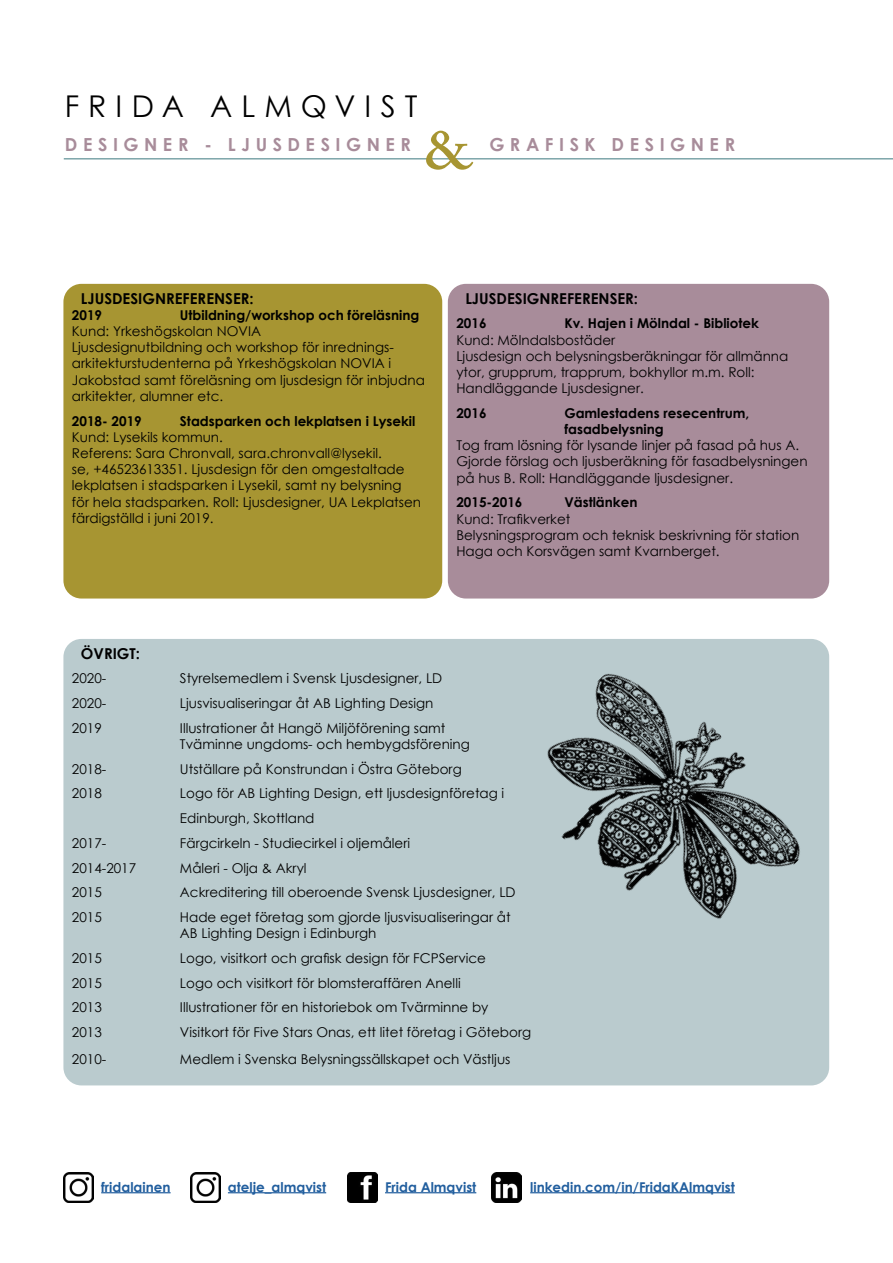
<style>
.page{position:relative;width:893px;height:1263px;background:#fff}
.page>*{position:absolute;margin:0;border:0;box-sizing:border-box;transform-origin:0 0}
.t1{font:600 54px "Adobe Caslon Pro";color:#a79532}
.t2{font:30px "Century Gothic";letter-spacing:.3em;color:#000}
.t3{font:700 18px "Century Gothic";letter-spacing:.31em;color:#a88c9a}
.t4{font:700 15px "Century Gothic";color:#000}
.t5{font:13.5px/16.2px "Century Gothic";color:#000}
.t6{font:700 13.5px/16.2px "Century Gothic";color:#000}
.t7{font:700 13.5px "Century Gothic";color:#215e9e}
</style>
<div class="page">
<div style="left:63px;top:639px;width:766px;height:446px;background:#bacbce;border-radius:18px"></div>
<hr style="left:64px;top:158px;width:829px;height:2px;background:#7da5a9">
<div style="left:63px;top:284px;width:379px;height:314px;background:#a79532;border-radius:18px"></div>
<div style="left:448px;top:284px;width:381px;height:314px;background:#a88c9a;border-radius:18px"></div>
<img style="left:547px;top:673px;width:253px;height:246px">
<img style="left:64px;top:1172px;width:30px;height:30px">
<img style="left:348px;top:1172px;width:29px;height:30px">
<img style="left:492px;top:1172px;width:30px;height:30px">
<hr style="left:101px;top:1192px;width:70px;height:1px;background:#215e9e">
<img style="left:190px;top:1172px;width:30px;height:30px">
<hr style="left:228px;top:1192px;width:98px;height:1px;background:#215e9e">
<hr style="left:385px;top:1192px;width:91px;height:1px;background:#215e9e">
<hr style="left:530px;top:1192px;width:205px;height:1px;background:#215e9e">
<h2 class="t2" style="left:65px;top:85px;width:354px">FRIDA ALMQVIST</h2>
<h3 class="t3" style="left:65px;top:130px;width:348px">DESIGNER - LJUSDESIGNER</h3>
<h3 class="t3" style="left:489px;top:130px;width:247px">GRAFISK DESIGNER</h3>
<h1 class="t1" style="left:424px;top:119px;width:49px">&amp;</h1>
<p class="t4" style="left:81px;top:287px;width:174px">LJUSDESIGNREFERENSER:</p>
<p class="t6" style="left:72px;top:306px;width:32px">2019</p>
<p class="t6" style="left:180px;top:306px;width:241px">Utbildning/workshop och föreläsning</p>
<p class="t5" style="left:72px;top:323px;width:354px">Kund: Yrkeshögskolan NOVIA<br>Ljusdesignutbildning och workshop för inrednings&shy;arkitekturstudenterna på Yrkeshögskolan NOVIA i Jakobstad samt föreläsning om ljusdesign för inbjudna arkitekter, alumner etc.</p>
<p class="t6" style="left:72px;top:412px;width:71px">2018- 2019</p>
<p class="t6" style="left:180px;top:412px;width:237px">Stadsparken och lekplatsen i Lysekil</p>
<p class="t5" style="left:72px;top:428px;width:351px">Kund: Lysekils kommun.<br>Referens: Sara Chronvall, sara.chronvall@lysekil.<br>se, +46523613351. Ljusdesign för den omgestaltade lekplatsen i stadsparken i Lysekil, samt ny belysning för hela stadsparken. Roll: Ljusdesigner, UA Lekplatsen färdigställd i juni 2019.</p>
<p class="t4" style="left:465px;top:287px;width:174px">LJUSDESIGNREFERENSER:</p>
<p class="t6" style="left:456px;top:315px;width:32px">2016</p>
<p class="t6" style="left:564px;top:315px;width:196px">Kv. Hajen i Mölndal - Bibliotek</p>
<p class="t5" style="left:456px;top:331px;width:334px">Kund: Mölndalsbostäder<br>Ljusdesign och belysningsberäkningar för allmänna ytor, grupprum, trapprum, bokhyllor m.m. Roll:<br>Handläggande Ljusdesigner.</p>
<p class="t6" style="left:456px;top:404px;width:32px">2016</p>
<p class="t6" style="left:564px;top:404px;width:186px">Gamlestadens resecentrum, fasadbelysning</p>
<p class="t5" style="left:456px;top:437px;width:353px">Tog fram lösning för lysande linjer på fasad på hus A.<br>Gjorde förslag och ljusberäkning för fasadbelysningen på hus B. Roll: Handläggande ljusdesigner.</p>
<p class="t6" style="left:456px;top:494px;width:68px">2015-2016</p>
<p class="t6" style="left:564px;top:494px;width:75px">Västlänken</p>
<p class="t5" style="left:456px;top:510px;width:344px">Kund: Trafikverket<br>Belysningsprogram och teknisk beskrivning för station<br>Haga och Korsvägen samt Kvarnberget.</p>
<p class="t4" style="left:81px;top:642px;width:61px">ÖVRIGT:</p>
<p class="t5" style="left:72px;top:670px;width:36px">2020-</p>
<p class="t5" style="left:180px;top:670px;width:264px">Styrelsemedlem i Svensk Ljusdesigner, LD</p>
<p class="t5" style="left:72px;top:695px;width:36px">2020-</p>
<p class="t5" style="left:180px;top:695px;width:255px">Ljusvisualiseringar åt AB Lighting Design</p>
<p class="t5" style="left:72px;top:720px;width:31px">2019</p>
<p class="t5" style="left:180px;top:720px;width:291px">Illustrationer åt Hangö Miljöförening samt<br>Tväminne ungdoms- och hembygdsförening</p>
<p class="t5" style="left:72px;top:760px;width:36px">2018-</p>
<p class="t5" style="left:180px;top:760px;width:283px">Utställare på Konstrundan i Östra Göteborg</p>
<p class="t5" style="left:72px;top:785px;width:31px">2018</p>
<p class="t5" style="left:180px;top:781px;width:326px;line-height:24.8px">Logo för AB Lighting Design, ett ljusdesignföretag i<br>Edinburgh, Skottland</p>
<p class="t5" style="left:72px;top:835px;width:36px">2017-</p>
<p class="t5" style="left:180px;top:835px;width:232px">Färgcirkeln - Studiecirkel i oljemåleri</p>
<p class="t5" style="left:72px;top:859px;width:66px">2014-2017</p>
<p class="t5" style="left:180px;top:859px;width:128px">Måleri - Olja &amp; Akryl</p>
<p class="t5" style="left:72px;top:884px;width:31px">2015</p>
<p class="t5" style="left:180px;top:884px;width:337px">Ackreditering till oberoende Svensk Ljusdesigner, LD</p>
<p class="t5" style="left:72px;top:909px;width:31px">2015</p>
<p class="t5" style="left:180px;top:909px;width:332px">Hade eget företag som gjorde ljusvisualiseringar åt<br>AB Lighting Design i Edinburgh</p>
<p class="t5" style="left:72px;top:950px;width:31px">2015</p>
<p class="t5" style="left:180px;top:950px;width:308px">Logo, visitkort och grafisk design för FCPService</p>
<p class="t5" style="left:72px;top:974px;width:31px">2015</p>
<p class="t5" style="left:180px;top:974px;width:282px">Logo och visitkort för blomsteraffären Anelli</p>
<p class="t5" style="left:72px;top:999px;width:31px">2013</p>
<p class="t5" style="left:180px;top:999px;width:310px">Illustrationer för en historiebok om Tvärminne by</p>
<p class="t5" style="left:72px;top:1024px;width:31px">2013</p>
<p class="t5" style="left:180px;top:1024px;width:353px">Visitkort för Five Stars Onas, ett litet företag i Göteborg</p>
<p class="t5" style="left:72px;top:1050px;width:36px">2010-</p>
<p class="t5" style="left:180px;top:1050px;width:332px">Medlem i Svenska Belysningssällskapet och Västljus</p>
<p class="t7" style="left:101px;top:1176px;width:71px">fridalainen</p>
<p class="t7" style="left:228px;top:1176px;width:100px">atelje_almqvist</p>
<p class="t7" style="left:385px;top:1176px;width:93px">Frida Almqvist</p>
<p class="t7" style="left:530px;top:1176px;width:206px">linkedin.com/in/FridaKAlmqvist</p>
</div>
